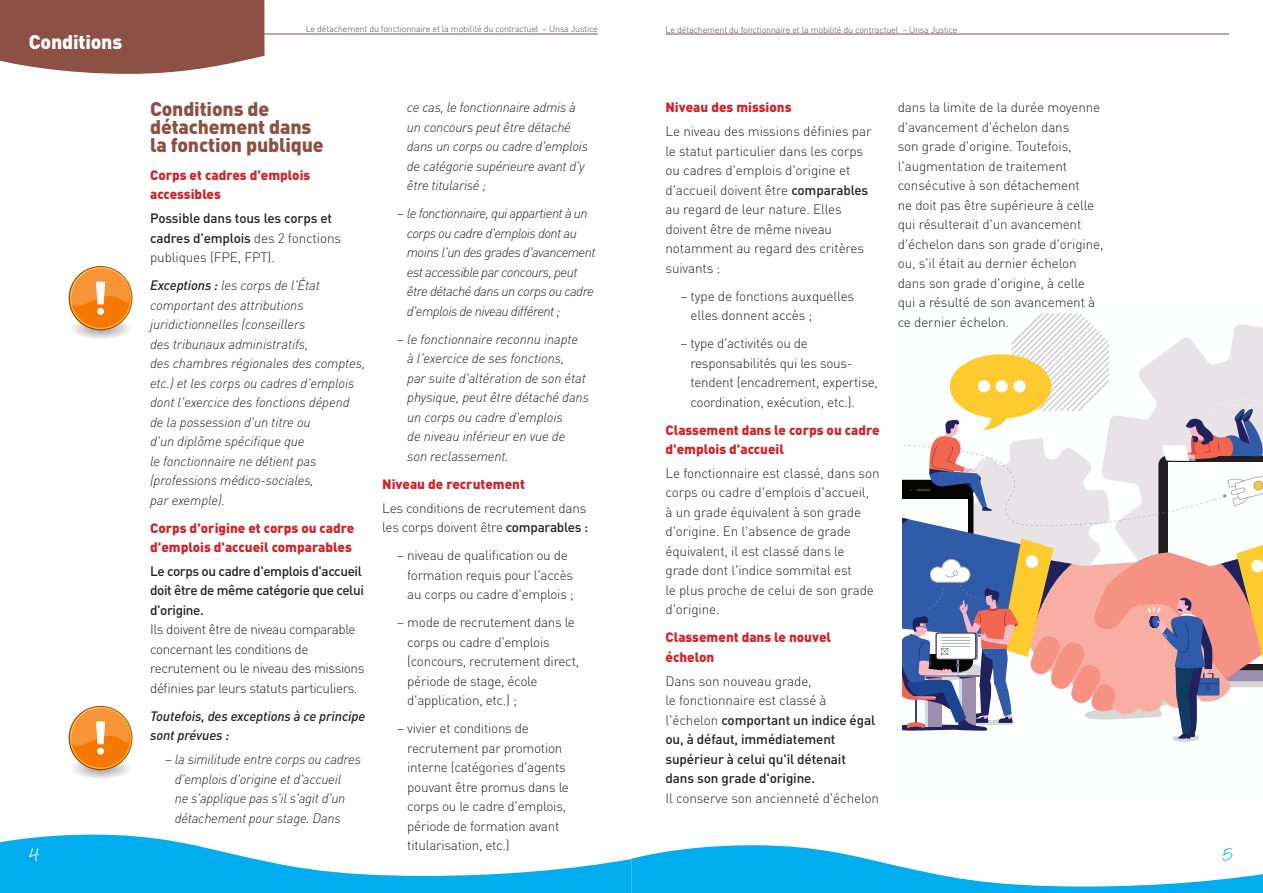
<style>
.page{position:relative;width:1263px;height:893px;background:#fff}
.page>*{position:absolute;margin:0;border:0;box-sizing:border-box;transform-origin:0 0}
.t1{font:21px "Angelina";color:#fff}
.t2{font:21px "Angelina";color:#00aeef}
.t3{font:900 19.5px/18px "DINOT";letter-spacing:-.01em;color:#8d5044}
.t4{font:900 19.5px "DINOT";letter-spacing:-.01em;color:#fff}
.t5{font:300 13.5px/19.5px "DINOT";letter-spacing:-.02em;color:#231f20}
.t6{font:italic 300 13.5px/19.5px "DINOT";letter-spacing:-.02em;color:#231f20}
.t7{font:500 13.5px/19.5px "DINOT";letter-spacing:-.01em;color:#231f20}
.t8{font:900 13.5px/19.5px "DINOT";color:#d1232a}
.t9{font:italic 300 13.5px/19.5px "DINOT";letter-spacing:-.04em;color:#231f20}
.t10{font:italic 500 13.5px/19.5px "DINOT";letter-spacing:-.01em;color:#231f20}
.t11{font:300 9px "DINOT";letter-spacing:-.02em;color:#4b4c4d}
.s1{font-weight:300}
.s2{font-weight:500}
.s3{font-style:normal}
</style>
<div class="page">
<svg style="left:0;top:835px;width:1263px;height:58px"></svg>
<svg style="left:0;top:0;width:264px;height:74px;background:#955c51"></svg>
<hr style="left:256px;top:34px;width:342px;height:1px;background:#8d5044">
<hr style="left:665px;top:34px;width:564px;height:1px;background:#8d5044">
<svg style="left:68px;top:266px;width:65px;height:73px"></svg>
<svg style="left:68px;top:706px;width:65px;height:73px"></svg>
<svg style="left:902px;top:313px;width:361px;height:429px"></svg>
<div style="left:978px;top:380px;width:12px;height:12px;background:#fff;border-radius:50%"></div>
<div style="left:995px;top:380px;width:13px;height:12px;background:#fff;border-radius:50%"></div>
<div style="left:1013px;top:380px;width:13px;height:12px;background:#fff;border-radius:50%"></div>
<p class="t4" style="left:29px;top:29px;width:95px">Conditions</p>
<p class="t11" style="left:306px;top:23px;width:294px">Le détachement du fonctionnaire et la mobilité du contractuel – Unsa Justice</p>
<p class="t11" style="left:665px;top:24px;width:294px">Le détachement du fonctionnaire et la mobilité du contractuel – Unsa Justice</p>
<p class="t3" style="left:150px;top:99px;width:175px">Conditions de détachement dans la fonction publique</p>
<p class="t8" style="left:150px;top:165px;width:162px">Corps et cadres d'emplois accessibles</p>
<p class="t7" style="left:150px;top:208px;width:192px">Possible dans tous les corps et cadres d'emplois <span class="s1">des 2 fonctions publiques (FPE, FPT).</span></p>
<p class="t6" style="left:150px;top:275px;width:217px"><span class="s2">Exceptions :</span> les corps de l'État comportant des attributions juridictionnelles (conseillers<br>des tribunaux administratifs,<br>des chambres régionales des comptes, etc.) et les corps ou cadres d'emplois dont l'exercice des fonctions dépend de la possession d'un titre ou<br>d'un diplôme spécifique que<br>le fonctionnaire ne détient pas (professions médico-sociales,<br>par exemple).</p>
<p class="t8" style="left:150px;top:517px;width:206px">Corps d'origine et corps ou cadre d'emplois d'accueil comparables</p>
<p class="t5" style="left:150px;top:561px;width:216px"><span class="s2">Le corps ou cadre d'emplois d'accueil doit être de même catégorie que celui d'origine.<br></span>Ils doivent être de niveau comparable concernant les conditions de recrutement ou le niveau des missions définies par leurs statuts particuliers.</p>
<p class="t10" style="left:150px;top:706px;width:217px">Toutefois, des exceptions à ce principe sont prévues :</p>
<p class="t6" style="left:175px;top:749px;width:188px;text-indent:-10px"><span class="s3">–</span> la similitude entre corps ou cadres d'emplois d'origine et d'accueil<br>ne s'applique pas s'il s'agit d'un détachement pour stage. Dans</p>
<p class="t5" style="left:898px;top:97px;width:207px">dans la limite de la durée moyenne d'avancement d'échelon dans<br>son grade d'origine. Toutefois, l'augmentation de traitement consécutive à son détachement<br>ne doit pas être supérieure à celle qui résulterait d'un avancement d'échelon dans son grade d'origine, ou, s'il était au dernier échelon dans son grade d'origine, à celle qui a résulté de son avancement à ce dernier échelon.</p>
<p class="t6" style="left:407px;top:97px;width:183px">ce cas, le fonctionnaire admis à un concours peut être détaché dans un corps ou cadre d'emplois de catégorie supérieure avant d'y être titularisé ;</p>
<p class="t9" style="left:407px;top:203px;width:190px;text-indent:-10px"><span class="s3">–</span> le fonctionnaire, qui appartient à un corps ou cadre d'emplois dont au moins l'un des grades d'avancement est accessible par concours, peut être détaché dans un corps ou cadre d'emplois de niveau différent ;</p>
<p class="t6" style="left:407px;top:329px;width:183px;text-indent:-10px"><span class="s3">–</span> le fonctionnaire reconnu inapte<br>à l'exercice de ses fonctions,<br>par suite d'altération de son état physique, peut être détaché dans un corps ou cadre d'emplois<br>de niveau inférieur en vue de<br>son reclassement.</p>
<p class="t8" style="left:382px;top:474px;width:144px">Niveau de recrutement</p>
<p class="t5" style="left:382px;top:497px;width:207px">Les conditions de recrutement dans les corps doivent être <span class="s2">comparables :</span></p>
<p class="t5" style="left:407px;top:545px;width:168px;text-indent:-10px">– niveau de qualification ou de formation requis pour l'accès au corps ou cadre d'emplois ;</p>
<p class="t5" style="left:407px;top:612px;width:173px;text-indent:-10px">– mode de recrutement dans le corps ou cadre d'emplois (concours, recrutement direct, période de stage, école d'application, etc.) ;</p>
<p class="t5" style="left:407px;top:718px;width:163px;text-indent:-10px">– vivier et conditions de recrutement par promotion interne (catégories d'agents pouvant être promus dans le corps ou le cadre d'emplois, période de formation avant titularisation, etc.)</p>
<p class="t8" style="left:665px;top:97px;width:128px">Niveau des missions</p>
<p class="t5" style="left:665px;top:121px;width:208px">Le niveau des missions définies par le statut particulier dans les corps ou cadres d'emplois d'origine et d'accueil doivent être <span class="s2">comparables </span>au regard de leur nature. Elles doivent être de même niveau notamment au regard des critères suivants :</p>
<p class="t5" style="left:691px;top:285px;width:165px;text-indent:-10px">– type de fonctions auxquelles elles donnent accès ;</p>
<p class="t5" style="left:690px;top:333px;width:189px;text-indent:-10px">– type d'activités ou de responsabilités qui les sous&shy;tendent (encadrement, expertise, coordination, exécution, etc.).</p>
<p class="t8" style="left:665px;top:419px;width:216px">Classement dans le corps ou cadre d'emplois d'accueil</p>
<p class="t5" style="left:665px;top:463px;width:216px">Le fonctionnaire est classé, dans son corps ou cadre d'emplois d'accueil, à un grade équivalent à son grade d'origine. En l'absence de grade équivalent, il est classé dans le grade dont l'indice sommital est<br>le plus proche de celui de son grade d'origine.</p>
<p class="t8" style="left:665px;top:627px;width:167px">Classement dans le nouvel échelon</p>
<p class="t7" style="left:665px;top:670px;width:215px"><span class="s1">Dans son nouveau grade,<br>le fonctionnaire est classé à l'échelon</span> comportant un indice égal ou, à défaut, immédiatement supérieur à celui qu'il détenait<br>dans son grade d'origine.<br><span class="s1">Il conserve son ancienneté d'échelon</span></p>
<p class="t1" style="left:30px;top:845px;width:11px">4</p>
<p class="t2" style="left:1224px;top:845px;width:11px">5</p>
</div>
